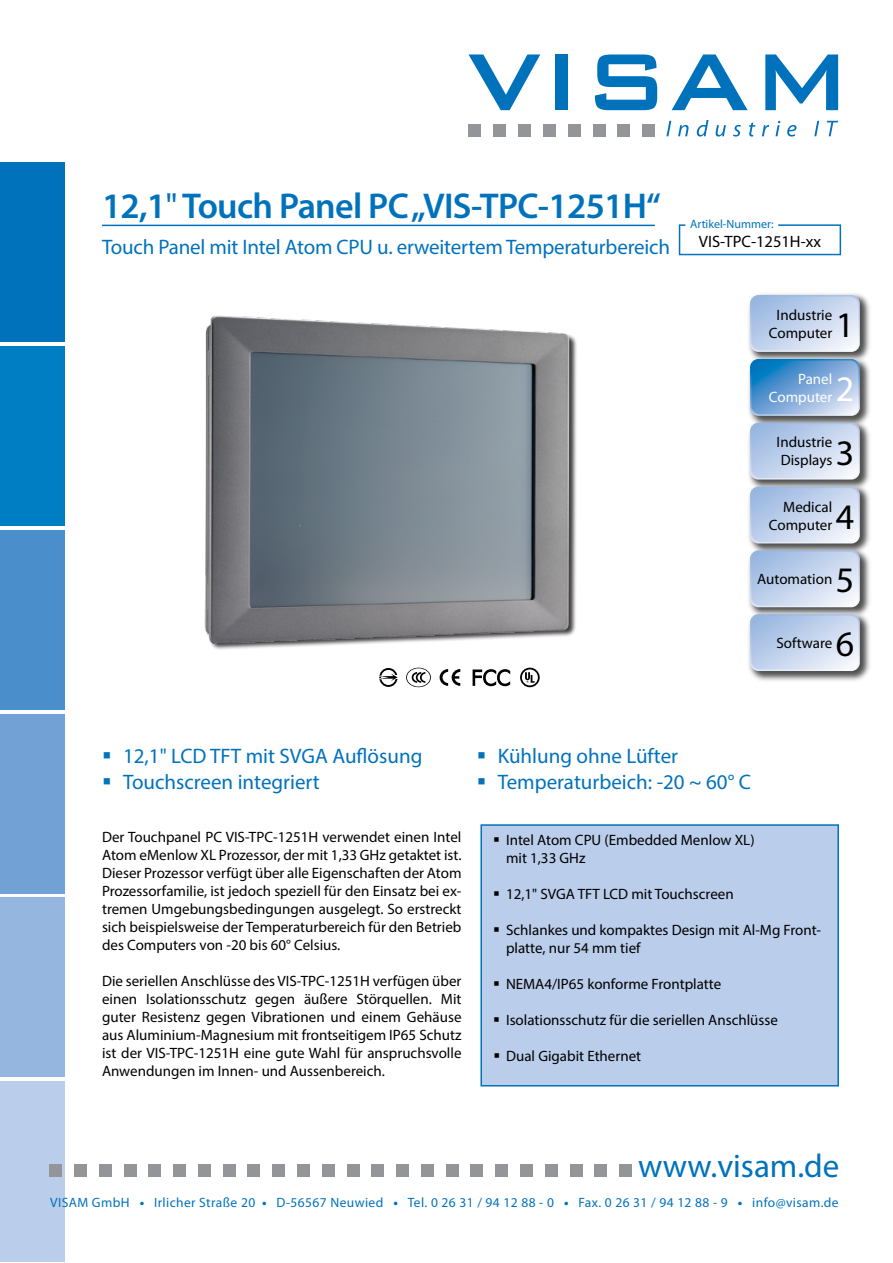
<style>
.page{position:relative;width:893px;height:1263px;background:#fff}
.page>*{position:absolute;margin:0;border:0;box-sizing:border-box;transform-origin:0 0}
.t1{font:600 36px "Myriad Pro";letter-spacing:-.02em;color:#0072bc}
.t2{font:36px "Myriad Pro";color:#000}
.t3{font:36px "Myriad Pro";color:#fff}
.t4{font:33px "Myriad Pro";color:#0072bc}
.t5{font:21px "Myriad Pro";color:#0072bc}
.t6{font:16.5px "Myriad Pro";color:#000}
.t7{font:15px/18px "Myriad Pro";color:#000}
.t8{font:15px/18px "Myriad Pro";color:#fff;text-align:right}
.t9{font:13.5px "Myriad Pro";letter-spacing:.03em;color:#0072bc}
.t10{font:12px "Myriad Pro";color:#0072bc}
.s1{font-weight:400}
.s2{font-weight:700}
</style>
<div class="page">
<div style="left:0;top:1081px;width:65px;height:181px;background:#bacdea"></div>
<div style="left:0;top:162px;width:65px;height:180px;background:#0072bc"></div>
<div style="left:0;top:346px;width:65px;height:180px;background:#007ec3"></div>
<div style="left:0;top:530px;width:65px;height:180px;background:#4a8ecc"></div>
<div style="left:0;top:714px;width:65px;height:179px;background:#72a1d5"></div>
<div style="left:0;top:897px;width:65px;height:180px;background:#95b6df"></div>
<div style="left:124px;top:1165px;width:12px;height:12px;background:#939598"></div>
<div style="left:149px;top:1165px;width:12px;height:12px;background:#939598"></div>
<div style="left:173px;top:1165px;width:13px;height:12px;background:#939598"></div>
<div style="left:198px;top:1165px;width:13px;height:12px;background:#939598"></div>
<div style="left:223px;top:1165px;width:12px;height:12px;background:#939598"></div>
<div style="left:248px;top:1165px;width:12px;height:12px;background:#939598"></div>
<div style="left:272px;top:1165px;width:13px;height:12px;background:#939598"></div>
<div style="left:50px;top:1164px;width:12px;height:13px;background:#939598"></div>
<div style="left:74px;top:1164px;width:13px;height:13px;background:#939598"></div>
<div style="left:99px;top:1164px;width:12px;height:13px;background:#939598"></div>
<div style="left:421px;top:1165px;width:13px;height:12px;background:#939598"></div>
<div style="left:446px;top:1165px;width:12px;height:12px;background:#939598"></div>
<div style="left:471px;top:1165px;width:12px;height:12px;background:#939598"></div>
<div style="left:495px;top:1165px;width:13px;height:12px;background:#939598"></div>
<div style="left:520px;top:1165px;width:13px;height:12px;background:#939598"></div>
<div style="left:545px;top:1165px;width:12px;height:12px;background:#939598"></div>
<div style="left:570px;top:1165px;width:12px;height:12px;background:#939598"></div>
<div style="left:297px;top:1164px;width:13px;height:13px;background:#939598"></div>
<div style="left:322px;top:1164px;width:12px;height:13px;background:#939598"></div>
<div style="left:347px;top:1164px;width:12px;height:13px;background:#939598"></div>
<div style="left:372px;top:1164px;width:12px;height:13px;background:#939598"></div>
<div style="left:396px;top:1164px;width:13px;height:13px;background:#939598"></div>
<div style="left:595px;top:1164px;width:12px;height:13px;background:#939598"></div>
<div style="left:619px;top:1164px;width:13px;height:13px;background:#939598"></div>
<svg style="left:679px;top:224px;width:162px;height:31px"></svg>
<img style="left:748px;top:293px;width:122px;height:62px">
<svg style="left:750px;top:295px;width:110px;height:57px;background:#c5d4ec"></svg>
<img style="left:748px;top:355px;width:122px;height:63px">
<svg style="left:750px;top:359px;width:110px;height:57px;background:#76a8d7"></svg>
<img style="left:748px;top:418px;width:122px;height:65px">
<svg style="left:750px;top:423px;width:110px;height:57px;background:#c4d3eb"></svg>
<img style="left:748px;top:483px;width:122px;height:63px">
<svg style="left:750px;top:487px;width:110px;height:56px;background:#c5d4ec"></svg>
<img style="left:748px;top:546px;width:122px;height:64px">
<svg style="left:750px;top:550px;width:110px;height:57px;background:#c5d4ec"></svg>
<img style="left:748px;top:610px;width:122px;height:71px">
<svg style="left:750px;top:614px;width:110px;height:57px;background:#c5d4ec"></svg>
<svg style="left:468px;top:54px;width:72px;height:56px"></svg>
<div style="left:555px;top:54px;width:13px;height:56px;background:#0072bc"></div>
<svg style="left:595px;top:54px;width:62px;height:56px"></svg>
<svg style="left:672px;top:54px;width:76px;height:56px"></svg>
<svg style="left:765px;top:54px;width:73px;height:56px"></svg>
<div style="left:468px;top:124px;width:13px;height:12px;background:#939598"></div>
<div style="left:493px;top:124px;width:13px;height:12px;background:#939598"></div>
<div style="left:518px;top:124px;width:13px;height:12px;background:#939598"></div>
<div style="left:543px;top:124px;width:12px;height:12px;background:#939598"></div>
<div style="left:568px;top:124px;width:12px;height:12px;background:#939598"></div>
<div style="left:593px;top:124px;width:12px;height:12px;background:#939598"></div>
<div style="left:618px;top:124px;width:12px;height:12px;background:#939598"></div>
<div style="left:642px;top:124px;width:13px;height:12px;background:#939598"></div>
<svg style="left:666px;top:121px;width:5px;height:15px"></svg>
<svg style="left:678px;top:125px;width:10px;height:11px"></svg>
<svg style="left:697px;top:120px;width:11px;height:17px"></svg>
<svg style="left:716px;top:125px;width:10px;height:12px"></svg>
<svg style="left:733px;top:125px;width:8px;height:12px"></svg>
<svg style="left:749px;top:122px;width:6px;height:15px"></svg>
<svg style="left:762px;top:125px;width:7px;height:11px"></svg>
<svg style="left:775px;top:121px;width:5px;height:15px"></svg>
<svg style="left:787px;top:125px;width:9px;height:12px"></svg>
<svg style="left:814px;top:121px;width:5px;height:15px"></svg>
<svg style="left:827px;top:121px;width:11px;height:15px"></svg>
<hr style="left:102px;top:225px;width:553px;height:1px;background:#0072bc">
<img style="left:204px;top:315px;width:373px;height:335px">
<div style="left:480px;top:824px;width:359px;height:262px;background:#bacdea;border:2px solid #0072bc"></div>
<svg style="left:440px;top:669px;width:20px;height:17px"></svg>
<svg style="left:520px;top:668px;width:20px;height:19px"></svg>
<svg style="left:522px;top:669px;width:16px;height:16px"></svg>
<svg style="left:525px;top:672px;width:10px;height:11px"></svg>
<svg style="left:406px;top:668px;width:25px;height:19px"></svg>
<div style="left:407px;top:668px;width:23px;height:18px;background:#fff;border-radius:50%"></div>
<svg style="left:412px;top:672px;width:13px;height:11px"></svg>
<svg style="left:379px;top:668px;width:19px;height:19px"></svg>
<svg style="left:381px;top:670px;width:15px;height:15px"></svg>
<svg style="left:379px;top:674px;width:19px;height:7px"></svg>
<svg style="left:472px;top:669px;width:39px;height:17px"></svg>
<h1 class="t1" style="left:102px;top:183px;width:560px">12,1<span class="s1">"</span> Touch Panel PC „VIS-TPC-1251H“</h1>
<h3 class="t5" style="left:102px;top:234px;width:569px">Touch Panel mit Intel Atom CPU u. erweitertem Temperaturbereich</h3>
<p class="t10" style="left:690px;top:216px;width:85px">Artikel-Nummer:</p>
<p class="t6" style="left:699px;top:231px;width:124px">VIS-TPC-1251H-xx</p>
<p class="t7" style="left:769px;top:306px;width:65px;text-align:center">Industrie<br>Computer</p>
<p class="t8" style="left:769px;top:370px;width:65px">Panel<br>Computer</p>
<h1 class="t3" style="left:836px;top:367px;width:20px">2</h1>
<p class="t7" style="left:777px;top:433px;width:57px">Industrie<br>Displays</p>
<h1 class="t2" style="left:836px;top:430px;width:20px">3</h1>
<p class="t7" style="left:769px;top:497px;width:65px;text-align:right">Medical<br>Computer</p>
<h1 class="t2" style="left:836px;top:494px;width:20px">4</h1>
<h1 class="t2" style="left:836px;top:303px;width:20px">1</h1>
<p class="t7" style="left:757px;top:570px;width:77px">Automation</p>
<h1 class="t2" style="left:836px;top:558px;width:20px">5</h1>
<p class="t7" style="left:776px;top:634px;width:57px">Software</p>
<h1 class="t2" style="left:836px;top:622px;width:20px">6</h1>
<h3 class="t5" style="left:102px;top:743px;width:322px">▪ 12,1" LCD TFT mit SVGA Auflösung</h3>
<h3 class="t5" style="left:102px;top:768px;width:219px">▪ Touchscreen integriert</h3>
<p class="t7" style="left:102px;top:828px;width:361px;text-align:justify">Der Touchpanel PC VIS-TPC-1251H verwendet einen Intel Atom eMenlow XL Prozessor, der mit 1,33 GHz getaktet ist.<br>Dieser Prozessor verfügt über alle Eigenschaften der Atom Prozessorfamilie, ist jedoch speziell für den Einsatz bei ex&shy;tremen Umgebungsbedingungen ausgelegt. So erstreckt sich beispielsweise der Temperaturbereich für den Betrieb des Computers von -20 bis 60° Celsius.</p>
<p class="t7" style="left:102px;top:972px;width:361px;text-align:justify">Die seriellen Anschlüsse des VIS-TPC-1251H verfügen über einen Isolationsschutz gegen äußere Störquellen. Mit guter Resistenz gegen Vibrationen und einem Gehäuse aus Aluminium-Magnesium mit frontseitigem IP65 Schutz ist der VIS-TPC-1251H eine gute Wahl für anspruchsvolle Anwendungen im Innen- und Aussenbereich.</p>
<h3 class="t5" style="left:477px;top:743px;width:203px">▪ Kühlung ohne Lüfter</h3>
<h3 class="t5" style="left:477px;top:768px;width:276px">▪ Temperaturbeich: -20 ~ 60° C</h3>
<p class="t7" style="left:506px;top:831px;width:250px;text-indent:-13px">▪ Intel Atom CPU (Embedded Menlow XL) mit 1,33 GHz</p>
<p class="t7" style="left:493px;top:885px;width:242px">▪ 12,1" SVGA TFT LCD mit Touchscreen</p>
<p class="t7" style="left:506px;top:921px;width:317px;text-indent:-13px">▪ Schlankes und kompaktes Design mit Al-Mg Front&shy;platte, nur 54 mm tief</p>
<p class="t7" style="left:493px;top:975px;width:229px">▪ NEMA4/IP65 konforme Frontplatte</p>
<p class="t7" style="left:493px;top:1011px;width:286px">▪ Isolationsschutz für die seriellen Anschlüsse</p>
<p class="t7" style="left:493px;top:1047px;width:149px">▪ Dual Gigabit Ethernet</p>
<h2 class="t4" style="left:638px;top:1145px;width:203px">www.visam.de</h2>
<p class="t9" style="left:50px;top:1194px;width:790px">VISAM GmbH <span class="s2">•</span> Irlicher Straße 20 <span class="s2">•</span> D-56567 Neuwied <span class="s2">•</span> Tel. 0 26 31 / 94 12 88 - 0 <span class="s2">•</span> Fax. 0 26 31 / 94 12 88 - 9 <span class="s2">•</span> info@visam.de</p>
</div>
